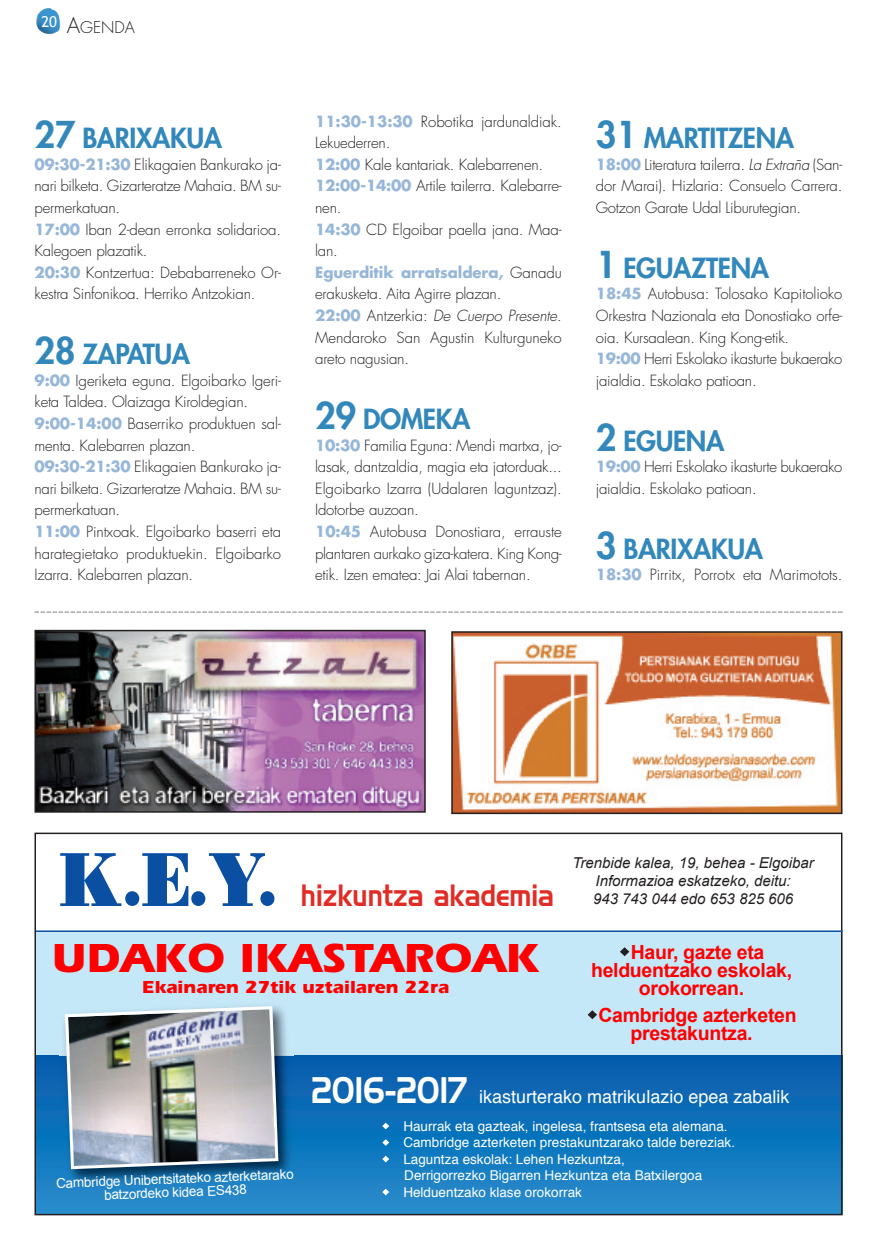
<style>
.page{position:relative;width:877px;height:1247px;background:#fff}
.page>*{position:absolute;margin:0;border:0;box-sizing:border-box;transform-origin:0 0}
.t1{font:82.5px "BODIDL Ybold";color:#0a4fa2;scale:.84 1}
.t2{font:700 42px "Itc Eras";color:#f00;scale:1.04 1}
.t3{font:30px "Handel Gothic BT";color:#e12c26;scale:.84 1}
.t4{font:800 27px "Futura";letter-spacing:-.015em;color:#3287bb}
.t5{font:700 19.5px/18px "Arial";letter-spacing:-.015em;color:#f00}
.t6{font:18px "Helvetica";color:#fff}
.t7{font:700 18px "Itc Eras";color:#f00;scale:1.04 1}
.t8{font:300 15.75px "Futura";color:#231f20}
.t9{font:300 15px/21.6px "Futura";letter-spacing:-.015em;color:#231f20}
.t10{font:italic 15px/18px "Arial";color:#231f20;text-align:center}
.t11{font:15px "Trebuchet MS";color:#fff}
.t12{font:13.5px/16.5px "Helvetica";color:#fff}
.t13{font:13.5px/13.5px "Arial";color:#fff;text-align:center}
.s1{font-size:21px}
.s2{font-size:36px}
.s3{font-weight:700;color:#97b7d8}
.s4{font-style:italic}
.s5{font-family:"Handel Gothic BT";font-size:36px}
</style>
<div class="page">
<img style="left:36px;top:8px;width:24px;height:26px">
<svg style="left:34px;top:611px;width:808px;height:2px"></svg>
<div style="left:36px;top:932px;width:806px;height:123px;background:#c5e8f9"></div>
<svg style="left:37px;top:1056px;width:802px;height:156px;background:#1274bc"></svg>
<div style="left:34px;top:832px;width:808px;height:383px;border:2px solid #231f20"></div>
<img style="left:454px;top:634px;width:385px;height:177px">
<div style="left:451px;top:631px;width:391px;height:183px;border:2px solid #231f20"></div>
<img style="left:37px;top:633px;width:386px;height:177px">
<div style="left:34px;top:630px;width:392px;height:183px;border:2px solid #231f20"></div>
<img style="left:58px;top:1008px;width:236px;height:48px">
<img style="left:59px;top:1056px;width:239px;height:133px">
<img style="left:63px;top:1006px;width:217px;height:165px">
<hr style="left:36px;top:930px;width:806px;height:2px;background:#0a4fa2">
<svg style="left:383px;top:1123px;width:5px;height:5px"></svg>
<svg style="left:383px;top:1140px;width:5px;height:5px"></svg>
<svg style="left:383px;top:1156px;width:5px;height:5px"></svg>
<svg style="left:383px;top:1189px;width:5px;height:5px"></svg>
<p class="t11" style="left:41px;top:13px;width:17px">20</p>
<p class="t8" style="left:67px;top:20px;width:70px"><span class="s1">A</span>GENDA</p>
<h3 class="t4" style="left:35px;top:125px;width:189px"><span class="s2">27</span> BARIXAKUA</h3>
<p class="t9" style="left:35px;top:155px;width:248px"><span class="s3">09:30-21:30</span> Elikagaien Bankurako ja&shy;nari bilketa. Gizarteratze Mahaia. BM su&shy;permerkatuan.<br><span class="s3">17:00</span> Iban 2-dean erronka solidarioa.<br>Kalegoen plazatik.<br><span class="s3">20:30</span> Kontzertua: Debabarreneko Or&shy;kestra Sinfonikoa. Herriko Antzokian.</p>
<h3 class="t4" style="left:35px;top:341px;width:157px"><span class="s2">28</span> ZAPATUA</h3>
<p class="t9" style="left:35px;top:371px;width:248px"><span class="s3">9:00</span> Igeriketa eguna. Elgoibarko Igeri&shy;keta Taldea. Olaizaga Kiroldegian.<br><span class="s3">9:00-14:00</span> Baserriko produktuen sal&shy;menta. Kalebarren plazan.<br><span class="s3">09:30-21:30</span> Elikagaien Bankurako ja&shy;nari bilketa. Gizarteratze Mahaia. BM su&shy;permerkatuan.<br><span class="s3">11:00</span> Pintxoak. Elgoibarko baserri eta harategietako produktuekin. Elgoibarko Izarra. Kalebarren plazan.</p>
<p class="t9" style="left:315px;top:112px;width:248px"><span class="s3">11:30-13:30</span> Robotika jardunaldiak.<br>Lekuederren.<br><span class="s3">12:00</span> Kale kantariak. Kalebarrenen.<br><span class="s3">12:00-14:00</span> Artile tailerra. Kalebarre&shy;nen.<br><span class="s3">14:30</span> CD Elgoibar paella jana. Maa&shy;lan.<br><span class="s3">Eguerditik arratsaldera,</span> Ganadu erakusketa. Aita Agirre plazan.<br><span class="s3">22:00</span> Antzerkia: <span class="s4">De Cuerpo Presente</span>.<br>Mendaroko San Agustin Kulturguneko areto nagusian.</p>
<h3 class="t4" style="left:315px;top:406px;width:157px"><span class="s2">29</span> DOMEKA</h3>
<p class="t9" style="left:315px;top:436px;width:248px"><span class="s3">10:30</span> Familia Eguna: Mendi martxa, jo&shy;lasak, dantzaldia, magia eta jatorduak...<br>Elgoibarko Izarra (Udalaren laguntzaz).<br>Idotorbe auzoan.<br><span class="s3">10:45</span> Autobusa Donostiara, errauste plantaren aurkako giza-katera. King Kong&shy;etik. Izen ematea: Jai Alai tabernan.</p>
<h3 class="t4" style="left:596px;top:125px;width:200px"><span class="s2">31</span> MARTITZENA</h3>
<p class="t9" style="left:596px;top:155px;width:248px;text-align:justify"><span class="s3">18:00</span> Literatura tailerra. <span class="s4">La Extraña</span> (San&shy;dor Marai). Hizlaria: Consuelo Carrera.<br>Gotzon Garate Udal Liburutegian.</p>
<h3 class="t4" style="left:596px;top:255px;width:175px"><span class="s2">1</span> EGUAZTENA</h3>
<p class="t9" style="left:596px;top:284px;width:248px"><span class="s3">18:45</span> Autobusa: Tolosako Kapitolioko Orkestra Nazionala eta Donostiako orfe&shy;oia. Kursaalean. King Kong-etik.<br><span class="s3">19:00</span> Herri Eskolako ikasturte bukaerako jaialdia. Eskolako patioan.</p>
<h3 class="t4" style="left:596px;top:428px;width:130px"><span class="s2">2</span> EGUENA</h3>
<p class="t9" style="left:596px;top:457px;width:248px"><span class="s3">19:00</span> Herri Eskolako ikasturte bukaerako jaialdia. Eskolako patioan.</p>
<h3 class="t4" style="left:596px;top:536px;width:169px"><span class="s2">3</span> BARIXAKUA</h3>
<p class="t9" style="left:596px;top:565px;width:248px"><span class="s3">18:30</span> Pirritx, Porrotx eta Marimotots.</p>
<h1 class="t1" style="left:57px;top:829px;width:261px">K.E.Y.</h1>
<h3 class="t3" style="left:301px;top:884px;width:303px">hizkuntza akademia</h3>
<h2 class="t2" style="left:52px;top:943px;width:470px">UDAKO IKASTAROAK</h2>
<p class="t7" style="left:142px;top:981px;width:297px">Ekainaren 27tik uztailaren 22ra</p>
<p class="t10" style="left:572px;top:853px;width:243px">Trenbide kalea, 19, behea - Elgoibar<br>Informazioa eskatzeko, deitu:<br>943 743 044 edo 653 825 606</p>
<h3 class="t5" style="left:631px;top:943px;width:135px">Haur, gazte eta</h3>
<h3 class="t5" style="left:591px;top:961px;width:203px">helduentzako eskolak,</h3>
<h3 class="t5" style="left:639px;top:979px;width:107px">orokorrean.</h3>
<h3 class="t5" style="left:630px;top:1006px;width:168px;text-indent:-32px">Cambridge azterketen prestakuntza.</h3>
<p class="t13" style="left:56px;top:1176px;width:239px;rotate:-2deg">Cambridge Unibertsitateko azterketarako batzordeko kidea ES438</p>
<p class="t6" style="left:312px;top:1089px;width:479px"><span class="s5">2016-2017</span> ikasturterako matrikulazio epea zabalik</p>
<p class="t12" style="left:403px;top:1119px;width:333px">Haurrak eta gazteak, ingelesa, frantsesa eta alemana.<br>Cambridge azterketen prestakuntzarako talde bereziak.<br>Laguntza eskolak: Lehen Hezkuntza,<br>Derrigorrezko Bigarren Hezkuntza eta Batxilergoa Helduentzako klase orokorrak</p>
</div>
